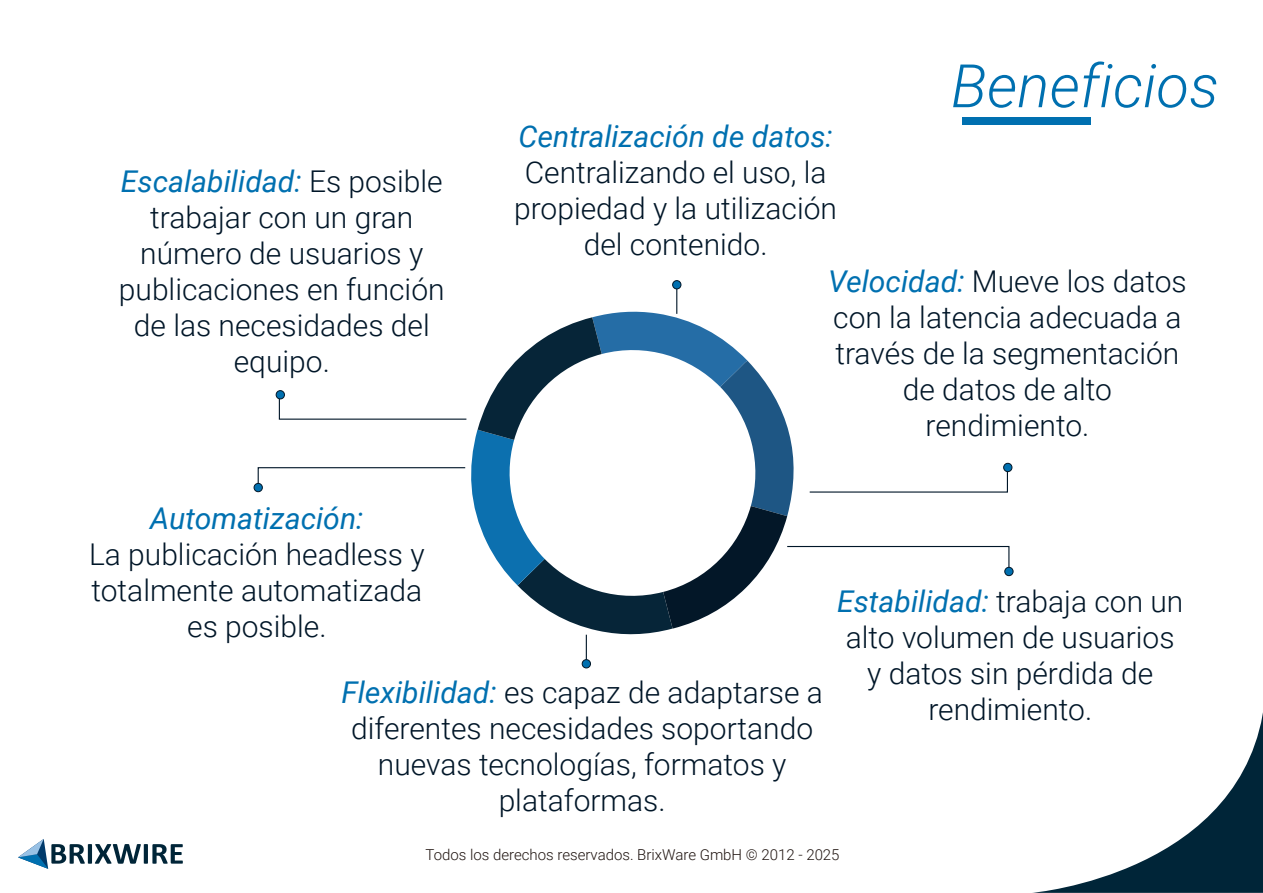
<style>
.page{position:relative;width:1263px;height:893px;background:#fff}
.page>*{position:absolute;margin:0;border:0;box-sizing:border-box;transform-origin:0 0}
.t1{font:italic 300 60px "Roboto";color:#0070b0}
.t2{font:300 30px/36px "Roboto";color:#001628;text-align:center}
.t3{font:italic 30px "Roboto";color:#0070b0}
.t4{font:300 15px "Roboto";color:#1f1410}
.s1{font-weight:400;font-style:italic;color:#0070b0}
</style>
<div class="page">
<svg style="left:18px;top:839px;width:165px;height:30px"></svg>
<svg style="left:1032px;top:712px;width:231px;height:181px"></svg>
<div style="left:962px;top:117px;width:129px;height:7px;background:#0070b0"></div>
<div style="left:673px;top:281px;width:8px;height:8px;background:#0070b0;border-radius:50%"></div>
<div style="left:672px;top:280px;width:9px;height:9px;border:1px solid #001628;border-radius:50%"></div>
<div style="left:582px;top:660px;width:8px;height:8px;background:#0070b0;border-radius:50%"></div>
<div style="left:582px;top:659px;width:9px;height:9px;border:1px solid #001628;border-radius:50%"></div>
<div style="left:1003px;top:463px;width:9px;height:9px;border:1px solid #001628;border-radius:50%"></div>
<div style="left:1005px;top:567px;width:8px;height:9px;background:#0070b0;border-radius:50%"></div>
<div style="left:1004px;top:567px;width:9px;height:9px;border:1px solid #001628;border-radius:50%"></div>
<div style="left:254px;top:483px;width:8px;height:9px;background:#0070b0;border-radius:50%"></div>
<div style="left:254px;top:483px;width:9px;height:9px;border:1px solid #001628;border-radius:50%"></div>
<svg style="left:257px;top:285px;width:753px;height:379px"></svg>
<p class="t2" style="left:119px;top:162px;width:327px"><span class="s1">Escalabilidad:</span> Es posible trabajar con un gran número de usuarios y publicaciones en función de las necesidades del equipo.</p>
<p class="t3" style="left:518px;top:115px;width:316px">Centralización de datos:</p>
<p class="t2" style="left:514px;top:153px;width:324px">Centralizando el uso, la propiedad y la utilización del contenido.</p>
<h1 class="t1" style="left:951px;top:44px;width:270px">Beneficios</h1>
<p class="t2" style="left:828px;top:262px;width:360px"><span class="s1">Velocidad:</span> Mueve los datos con la latencia adecuada a través de la segmentación de datos de alto rendimiento.</p>
<p class="t3" style="left:150px;top:497px;width:215px">Automatización:</p>
<p class="t2" style="left:89px;top:535px;width:337px">La publicación headless y totalmente automatizada es posible.</p>
<p class="t2" style="left:341px;top:673px;width:483px"><span class="s1">Flexibilidad:</span> es capaz de adaptarse a diferentes necesidades soportando nuevas tecnologías, formatos y plataformas.</p>
<p class="t2" style="left:837px;top:582px;width:348px"><span class="s1">Estabilidad:</span> trabaja con un alto volumen de usuarios y datos sin pérdida de rendimiento.</p>
<p class="t4" style="left:425px;top:844px;width:416px">Todos los derechos reservados. BrixWare GmbH © 2012 - 2025</p>
</div>
